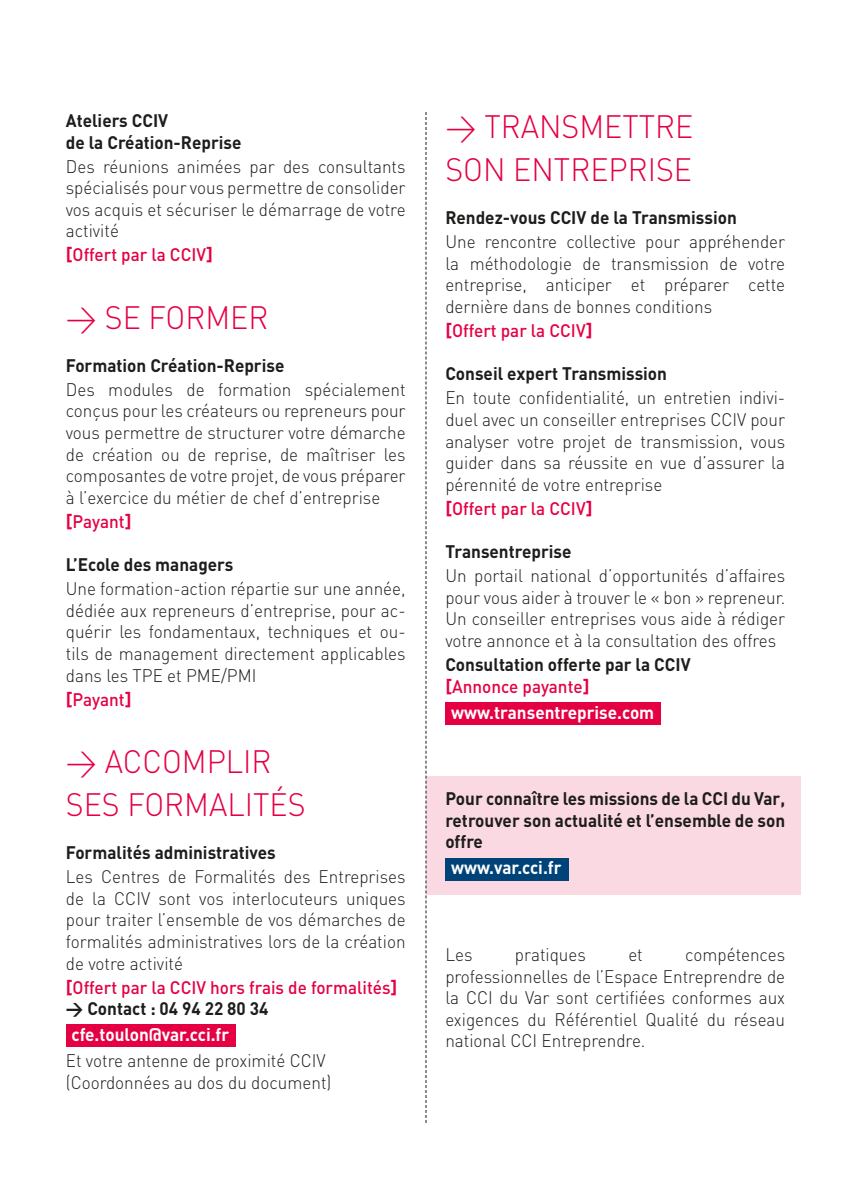
<style>
.page{position:relative;width:851px;height:1191px;background:#fff}
.page>*{position:absolute;margin:0;border:0;box-sizing:border-box;transform-origin:0 0}
.t1{font:300 32px "DIN";color:#e50043;scale:.95 1}
.t2{font:300 18px/21.6px "DIN";color:#1d1d1b;text-align:justify;scale:.95 1}
.t3{font:700 18px/21.6px "DIN";color:#1d1d1b;text-align:justify;scale:.95 1}
.t4{font:500 18px "DIN";color:#e50043;scale:.95 1}
.t5{font:700 18px "DIN";color:#fff;scale:.95 1}
.s1{font-weight:700}
</style>
<div class="page">
<div style="left:426px;top:776px;width:374px;height:118px;background:#fbd9e2"></div>
<div style="left:445px;top:857px;width:123px;height:23px;background:#004379"></div>
<div style="left:445px;top:702px;width:215px;height:22px;background:#e50043"></div>
<div style="left:66px;top:1023px;width:170px;height:23px;background:#e50043"></div>
<svg style="left:425px;top:112px;width:1px;height:1011px"></svg>
<p class="t3" style="left:66px;top:109px;width:109px">Ateliers CCIV</p>
<p class="t3" style="left:66px;top:130px;width:186px">de la Création-Reprise</p>
<p class="t2" style="left:66px;top:155px;width:359px">Des réunions animées par des consultants spécialisés pour vous permettre de consolider vos acquis et sécuriser le démarrage de votre activité</p>
<p class="t4" style="left:66px;top:243px;width:156px"><span class="s1">[</span>Offert par la CCIV<span class="s1">]</span></p>
<p class="t1" style="left:66px;top:297px;width:215px">&gt; SE FORMER</p>
<p class="t3" style="left:66px;top:354px;width:231px">Formation Création-Reprise</p>
<p class="t2" style="left:66px;top:378px;width:359px">Des modules de formation spécialement conçus pour les créateurs ou repreneurs pour vous permettre de structurer votre démarche de création ou de reprise, de maîtriser les composantes de votre projet, de vous préparer à l’exercice du métier de chef d’entreprise</p>
<p class="t4" style="left:66px;top:510px;width:71px"><span class="s1">[</span>Payant<span class="s1">]</span></p>
<p class="t3" style="left:66px;top:553px;width:178px">L’Ecole des managers</p>
<p class="t2" style="left:66px;top:577px;width:359px">Une formation-action répartie sur une année, dédiée aux repreneurs d’entreprise, pour ac&shy;quérir les fondamentaux, techniques et ou&shy;tils de management directement applicables dans les TPE et PME/PMI</p>
<p class="t4" style="left:66px;top:687px;width:71px"><span class="s1">[</span>Payant<span class="s1">]</span></p>
<p class="t1" style="left:66px;top:741px;width:218px">&gt; ACCOMPLIR</p>
<p class="t1" style="left:66px;top:785px;width:254px">SES FORMALITÉS</p>
<p class="t3" style="left:66px;top:841px;width:222px">Formalités administratives</p>
<p class="t2" style="left:66px;top:865px;width:359px">Les Centres de Formalités des Entreprises de la CCIV sont vos interlocuteurs uniques pour traiter l’ensemble de vos démarches de formalités administratives lors de la création de votre activité</p>
<p class="t4" style="left:66px;top:975px;width:350px"><span class="s1">[</span>Offert par la CCIV hors frais de formalités<span class="s1">]</span></p>
<p class="t3" style="left:66px;top:997px;width:215px">&gt; Contact : 04 94 22 80 34</p>
<p class="t5" style="left:71px;top:1023px;width:167px">cfe.toulon@var.cci.fr</p>
<p class="t2" style="left:66px;top:1049px;width:275px">Et votre antenne de proximité CCIV</p>
<p class="t2" style="left:66px;top:1071px;width:281px">(Coordonnées au dos du document)</p>
<p class="t1" style="left:445px;top:107px;width:262px">&gt; TRANSMETTRE</p>
<p class="t1" style="left:445px;top:150px;width:261px">SON ENTREPRISE</p>
<p class="t3" style="left:445px;top:206px;width:308px">Rendez-vous CCIV de la Transmission</p>
<p class="t2" style="left:445px;top:231px;width:359px">Une rencontre collective pour appréhender la méthodologie de transmission de votre entreprise, anticiper et préparer cette dernière dans de bonnes conditions</p>
<p class="t4" style="left:445px;top:319px;width:156px"><span class="s1">[</span>Offert par la CCIV<span class="s1">]</span></p>
<p class="t3" style="left:445px;top:362px;width:235px">Conseil expert Transmission</p>
<p class="t2" style="left:445px;top:387px;width:359px">En toute confidentialité, un entretien indivi&shy;duel avec un conseiller entreprises CCIV pour analyser votre projet de transmission, vous guider dans sa réussite en vue d’assurer la pérennité de votre entreprise</p>
<p class="t4" style="left:445px;top:497px;width:156px"><span class="s1">[</span>Offert par la CCIV<span class="s1">]</span></p>
<p class="t3" style="left:445px;top:540px;width:134px">Transentreprise</p>
<p class="t2" style="left:445px;top:564px;width:359px">Un portail national d’opportunités d’affaires pour vous aider à trouver le « bon » repreneur.<br>Un conseiller entreprises vous aide à rédiger votre annonce et à la consultation des offres</p>
<p class="t3" style="left:445px;top:652px;width:260px">Consultation offerte par la CCIV</p>
<p class="t4" style="left:445px;top:675px;width:153px"><span class="s1">[</span>Annonce payante<span class="s1">]</span></p>
<p class="t5" style="left:451px;top:700px;width:215px">www.transentreprise.com</p>
<p class="t3" style="left:445px;top:787px;width:359px">Pour connaître les missions de la CCI du Var, retrouver son actualité et l’ensemble de son offre</p>
<p class="t5" style="left:451px;top:856px;width:118px">www.var.cci.fr</p>
<p class="t2" style="left:445px;top:943px;width:359px;text-indent:240px">compétences professionnelles de l’Espace Entreprendre de la CCI du Var sont certifiées conformes aux exigences du Référentiel Qualité du réseau national CCI Entreprendre.</p>
<p class="t2" style="left:445px;top:943px;width:30px">Les</p>
<p class="t2" style="left:515px;top:943px;width:76px">pratiques</p>
<p class="t2" style="left:628px;top:943px;width:17px">et</p>
</div>
